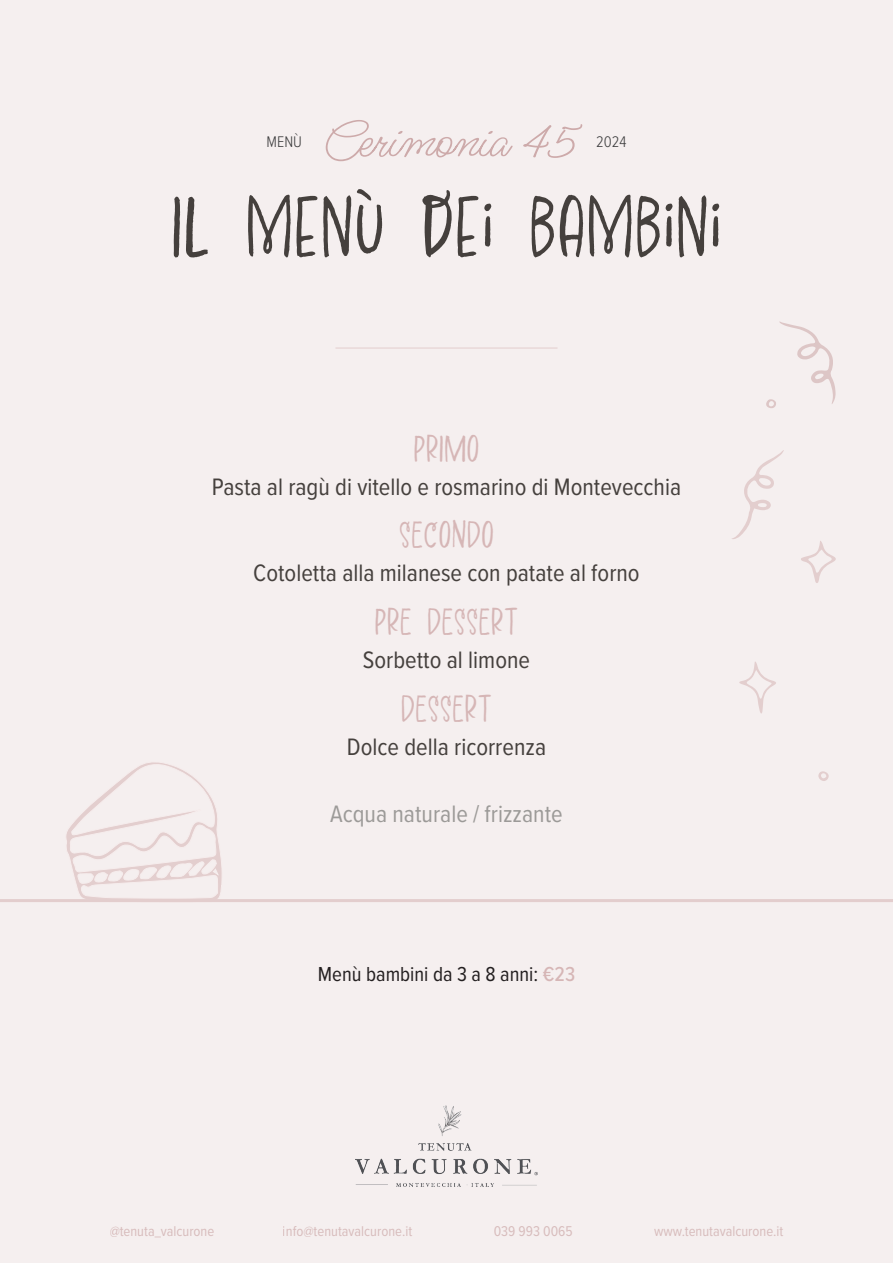
<style>
.page{position:relative;width:893px;height:1263px;background:#f5efef}
.page>*{position:absolute;margin:0;border:0;box-sizing:border-box;transform-origin:0 0}
.t1{font:98.4px "Hey Eloise";color:#45403d}
.t2{font:42.45px "Hey Eloise";color:#d6b6b6}
.t3{font:24.6px "Proxima Nova Cond";color:#45403d}
.t4{font:24.6px "Proxima Nova Cond";color:#9c9a98}
.t5{font:21px "Proxima Nova Cond";color:#231f20}
.t6{font:300 15.9px "Proxima Nova Cond";color:#3c3c3d}
.t7{font:14.7px "Proxima Nova Cond";color:#d6b6b6}
.s1{font-weight:500;color:#d6b6b6}
</style>
<div class="page">
<hr style="left:335px;top:348px;width:222px;height:1px;background:#e3cdcd">
<svg style="left:66px;top:762px;width:156px;height:137px"></svg>
<svg style="left:732px;top:450px;width:52px;height:89px"></svg>
<svg style="left:739px;top:662px;width:37px;height:51px"></svg>
<svg style="left:801px;top:541px;width:35px;height:42px"></svg>
<svg style="left:818px;top:771px;width:11px;height:10px"></svg>
<svg style="left:766px;top:321px;width:70px;height:87px"></svg>
<img style="left:356px;top:1106px;width:181px;height:80px">
<svg style="left:326px;top:120px;width:256px;height:41px"></svg>
<hr style="left:0;top:899px;width:893px;height:3px;background:#e3cdcd">
<p class="t6" style="left:267px;top:130px;width:37px">MENÙ</p>
<p class="t6" style="left:596px;top:130px;width:32px">2024</p>
<p class="t1" style="left:171px;top:179px;width:553px">IL MENÙ DEI BAMBINI</p>
<p class="t2" style="left:413px;top:428px;width:68px">PRIMO</p>
<p class="t3" style="left:212px;top:468px;width:471px">Pasta al ragù di vitello e rosmarino di Montevecchia</p>
<p class="t2" style="left:399px;top:514px;width:97px">SECONDO</p>
<p class="t3" style="left:253px;top:555px;width:388px">Cotoletta alla milanese con patate al forno</p>
<p class="t2" style="left:374px;top:601px;width:146px">PRE DESSERT</p>
<p class="t3" style="left:363px;top:642px;width:169px">Sorbetto al limone</p>
<p class="t2" style="left:401px;top:687px;width:93px">DESSERT</p>
<p class="t3" style="left:347px;top:728px;width:201px">Dolce della ricorrenza</p>
<p class="t4" style="left:330px;top:795px;width:234px">Acqua naturale / frizzante</p>
<p class="t5" style="left:318px;top:958px;width:259px">Menù bambini da 3 a 8 anni: <span class="s1">€23</span></p>
<p class="t7" style="left:110px;top:1220px;width:106px">@tenuta_valcurone</p>
<p class="t7" style="left:283px;top:1220px;width:131px">info@tenutavalcurone.it</p>
<p class="t7" style="left:494px;top:1220px;width:81px">039 993 0065</p>
<p class="t7" style="left:654px;top:1220px;width:131px">www.tenutavalcurone.it</p>
</div>
